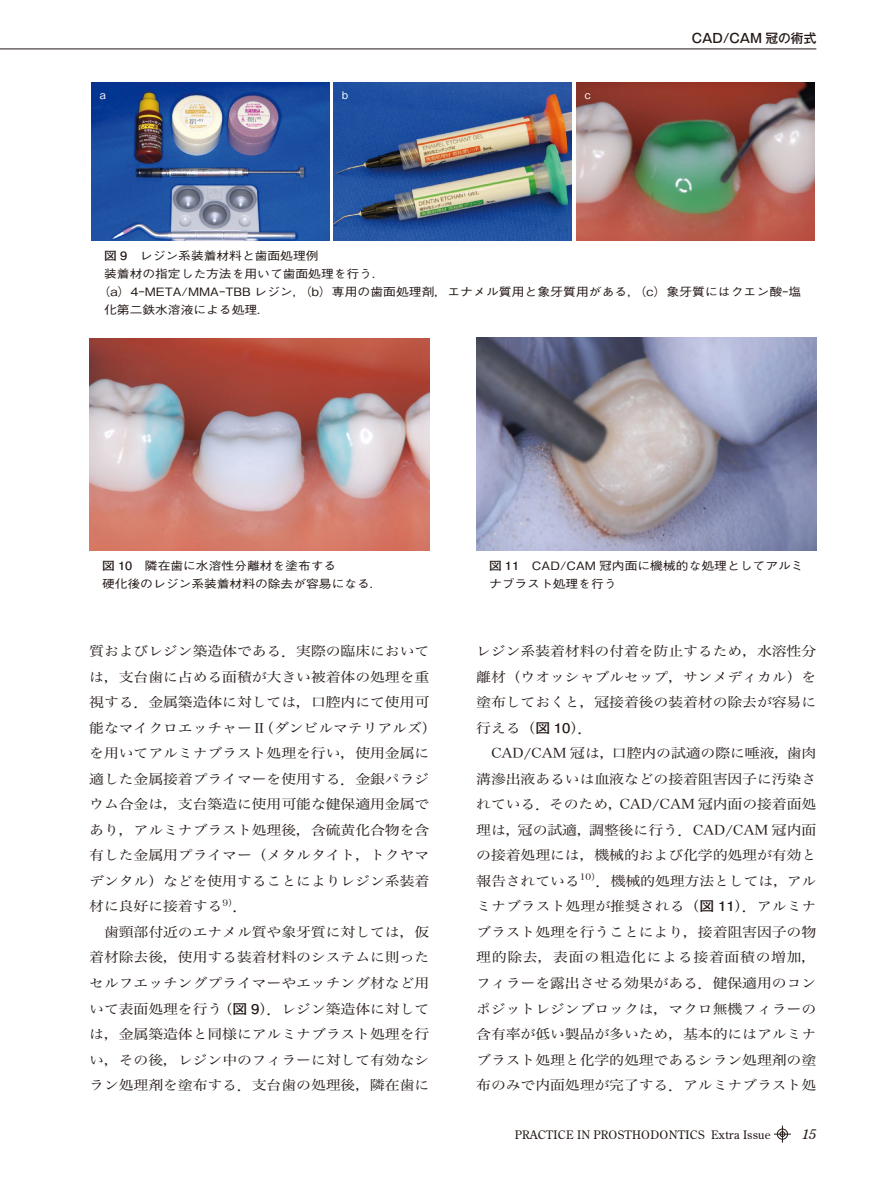
<style>
.page{position:relative;width:893px;height:1191px;background:#fff}
.page>*{position:absolute;margin:0;border:0;box-sizing:border-box;transform-origin:0 0}
.t1{font:italic 13.8px "Century Old Style Std";color:#221815}
.t2{font:13.35px/25.5px "Hira Min Pro W3";letter-spacing:-.005em;color:#221815;scale:1.11 1}
.t3{font:500 12.75px "Gothic MB101 Pr 6";color:#221815}
.t4{font:11.7px "Century Old Style Std";letter-spacing:.02em;color:#221815}
.t5{font:500 11.55px/18px "Gothic BBB Pr 6";color:#221815;scale:1.11 1}
.t6{font:500 10.65px "Gothic BBB Pr 6";color:#fff}
.s1{font-family:"Futo Go B101 Pr 6";font-weight:700}
</style>
<div class="page">
<svg style="left:774px;top:1125px;width:17px;height:17px"></svg>
<hr style="left:0;top:49px;width:816px;height:1px;background:#221815">
<img style="left:89px;top:338px;width:340px;height:213px">
<img style="left:91px;top:83px;width:239px;height:157px">
<img style="left:334px;top:83px;width:238px;height:157px">
<img style="left:576px;top:83px;width:238px;height:157px">
<img style="left:476px;top:338px;width:340px;height:212px">
<p class="t6" style="left:100px;top:87px;width:7px">a</p>
<p class="t6" style="left:342px;top:87px;width:7px">b</p>
<p class="t6" style="left:585px;top:87px;width:7px">c</p>
<p class="t3" style="left:692px;top:28px;width:126px">CAD／CAM 冠の術式</p>
<p class="t5" style="left:104px;top:245px;width:195px"><span class="s1">図 9</span>　レジン系装着材料と歯面処理例</p>
<p class="t5" style="left:104px;top:263px;width:254px">装着材の指定した方法を用いて歯面処理を行う．</p>
<p class="t5" style="left:98px;top:282px;width:635px">（a）4—META／MMA—TBB レジン，（b）専用の歯面処理剤，エナメル質用と象牙質用がある，（c）象牙質にはクエン酸—塩</p>
<p class="t5" style="left:104px;top:300px;width:151px">化第二鉄水溶液による処理．</p>
<p class="t5" style="left:102px;top:556px;width:254px"><span class="s1">図 10</span>　隣在歯に水溶性分離材を塗布する<br>硬化後のレジン系装着材料の除去が容易になる．</p>
<p class="t5" style="left:489px;top:555px;width:285px"><span class="s1">図 11</span>　CAD／CAM 冠内面に機械的な処理としてアルミナブラスト処理を行う</p>
<p class="t2" style="left:89px;top:637px;width:315px">質およびレジン築造体である．実際の臨床においては，支台歯に占める面積が大きい被着体の処理を重視する．金属築造体に対しては，口腔内にて使用可能なマイクロエッチャーⅡ（ダンビルマテリアルズ）を用いてアルミナブラスト処理を行い，使用金属に適した金属接着プライマーを使用する．金銀パラジウム合金は，支台築造に使用可能な健保適用金属であり，アルミナブラスト処理後，含硫黄化合物を含有した金属用プライマー（メタルタイト，トクヤマデンタル）などを使用することによりレジン系装着材に良好に接着する<sup>9）</sup>．<br>　歯頸部付近のエナメル質や象牙質に対しては，仮着材除去後，使用する装着材料のシステムに則ったセルフエッチングプライマーやエッチング材など用いて表面処理を行う（<span class="s1">図 9</span>）．レジン築造体に対しては，金属築造体と同様にアルミナブラスト処理を行い，その後，レジン中のフィラーに対して有効なシラン処理剤を塗布する．支台歯の処理後，隣在歯に</p>
<p class="t2" style="left:476px;top:637px;width:308px">レジン系装着材料の付着を防止するため，水溶性分離材（ウオッシャブルセップ，サンメディカル）を塗布しておくと，冠接着後の装着材の除去が容易に行える（<span class="s1">図 10</span>）．<br>　CAD／CAM 冠は，口腔内の試適の際に唾液，歯肉溝滲出液あるいは血液などの接着阻害因子に汚染されている．そのため，CAD／CAM 冠内面の接着面処理は，冠の試適，調整後に行う．CAD／CAM 冠内面の接着処理には，機械的および化学的処理が有効と報告されている<sup>10）</sup>．機械的処理方法としては，アルミナブラスト処理が推奨される（<span class="s1">図 11</span>）．アルミナブラスト処理を行うことにより，接着阻害因子の物理的除去，表面の粗造化による接着面積の増加，フィラーを露出させる効果がある．健保適用のコンポジットレジンブロックは，マクロ無機フィラーの含有率が低い製品が多いため，基本的にはアルミナブラスト処理と化学的処理であるシラン処理剤の塗布のみで内面処理が完了する．アルミナブラスト処</p>
<p class="t4" style="left:515px;top:1126px;width:257px">PRACTICE IN PROSTHODONTICS Extra Issue</p>
<p class="t1" style="left:801px;top:1125px;width:16px">15</p>
</div>
